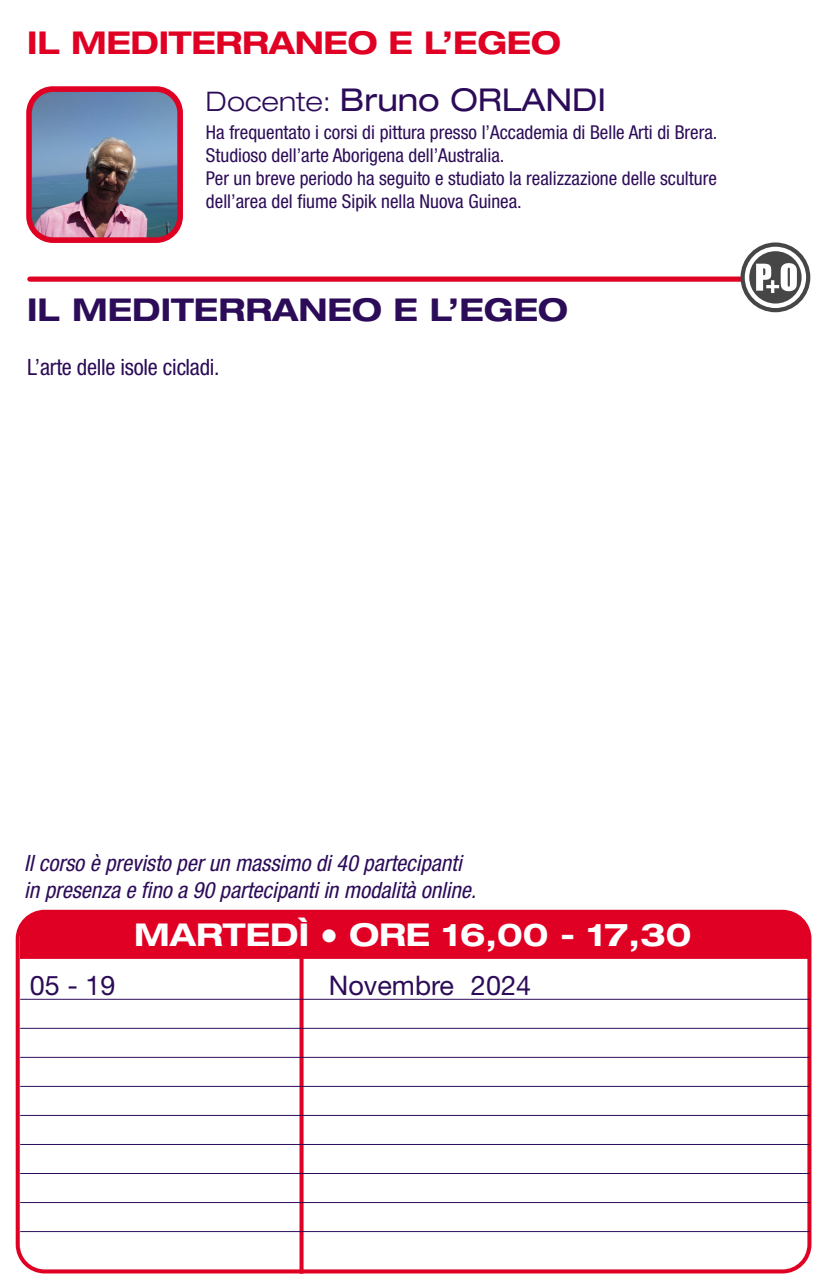
<style>
.page{position:relative;width:831px;height:1283px;background:#fff}
.page>*{position:absolute;margin:0;border:0;box-sizing:border-box;transform-origin:0 0}
.Paragraph_Style1{font:700 expanded 31.5px "Helvetica Neue LT Std";color:#fff}
.Paragraph_Style1-2{font:700 expanded 31.5px "Helvetica Neue LT Std";color:#2c0c58}
.Paragraph_Style1-3{font:700 expanded 31.5px "Helvetica Neue LT Std";letter-spacing:-.01em;color:#df0024}
.Paragraph_Style1-4{font:expanded 31.5px "Helvetica Neue LT Std";color:#2c0c58}
.Paragraph_Style1-5{font:27px "Helvetica Neue LT Std";color:#2c0c58}
.Paragraph_Style1-6{font:italic condensed 22.5px/27px "Helvetica Neue LT Std";color:#2c0c58}
.Paragraph_Style1-7{font:condensed 22.5px "Helvetica Neue LT Std";letter-spacing:-.01em;color:#2c0c58}
.Paragraph_Style1-8{font:condensed 19.12px/22.9px "Helvetica Neue LT Std";color:#2c0c58}
.s1{font-weight:300;font-size:27px}
</style>
<div class="page">
<div style="left:21px;top:914px;width:785px;height:44px;background:#df0024"></div>
<div style="left:16px;top:909px;width:795px;height:364px;border:4px solid #df0024;border-radius:27px"></div>
<svg style="left:299px;top:945px;width:4px;height:328px"></svg>
<hr style="left:20px;top:998px;width:790px;height:1px;background:#2c0c58">
<hr style="left:20px;top:1086px;width:790px;height:1px;background:#2c0c58">
<hr style="left:20px;top:1173px;width:790px;height:1px;background:#2c0c58">
<hr style="left:20px;top:1027px;width:790px;height:1px;background:#2c0c58">
<hr style="left:20px;top:1115px;width:790px;height:1px;background:#2c0c58">
<hr style="left:20px;top:1202px;width:790px;height:1px;background:#2c0c58">
<hr style="left:20px;top:1057px;width:790px;height:1px;background:#2c0c58">
<hr style="left:20px;top:1144px;width:790px;height:1px;background:#2c0c58">
<hr style="left:20px;top:1231px;width:790px;height:1px;background:#2c0c58">
<div style="left:30px;top:276px;width:775px;height:6px;background:#df0024"></div>
<img style="left:33px;top:93px;width:143px;height:143px">
<div style="left:26px;top:86px;width:157px;height:157px;border:6px solid #df0024;border-radius:24px"></div>
<svg style="left:742px;top:244px;width:66px;height:66px"></svg>
<div style="left:740px;top:242px;width:70px;height:70px;border:4px solid #464646;border-radius:50%"></div>
<div style="left:749px;top:251px;width:52px;height:52px;background:#464646;border-radius:50%"></div>
<svg style="left:756px;top:263px;width:40px;height:30px"></svg>
<p class="Paragraph_Style1-3" style="left:27px;top:23px;width:535px">IL MEDITERRANEO E L’EGEO</p>
<p class="Paragraph_Style1-4" style="left:206px;top:80px;width:401px"><span class="s1">Docente:</span> Bruno ORLANDI</p>
<p class="Paragraph_Style1-8" style="left:206px;top:121px;width:513px">Ha frequentato i corsi di pittura presso l’Accademia di Belle Arti di Brera.</p>
<p class="Paragraph_Style1-8" style="left:206px;top:144px;width:300px">Studioso dell’arte Aborigena dell’Australia.</p>
<p class="Paragraph_Style1-8" style="left:206px;top:167px;width:512px">Per un breve periodo ha seguito e studiato la realizzazione delle sculture dell’area del fiume Sipik nella Nuova Guinea.</p>
<p class="Paragraph_Style1-2" style="left:27px;top:290px;width:542px">IL MEDITERRANEO E L’EGEO</p>
<p class="Paragraph_Style1-7" style="left:27px;top:354px;width:194px">L’arte delle isole cicladi.</p>
<p class="Paragraph_Style1-6" style="left:24px;top:850px;width:453px">Il corso è previsto per un massimo di 40 partecipanti in presenza e fino a 90 partecipanti in modalità online.</p>
<p class="Paragraph_Style1" style="left:134px;top:914px;width:558px">MARTEDÌ ● ORE 16,00 - 17,30</p>
<p class="Paragraph_Style1-5" style="left:30px;top:969px;width:87px">05 - 19</p>
<p class="Paragraph_Style1-5" style="left:329px;top:969px;width:127px">Novembre</p>
<p class="Paragraph_Style1-5" style="left:471px;top:969px;width:62px">2024</p>
</div>
